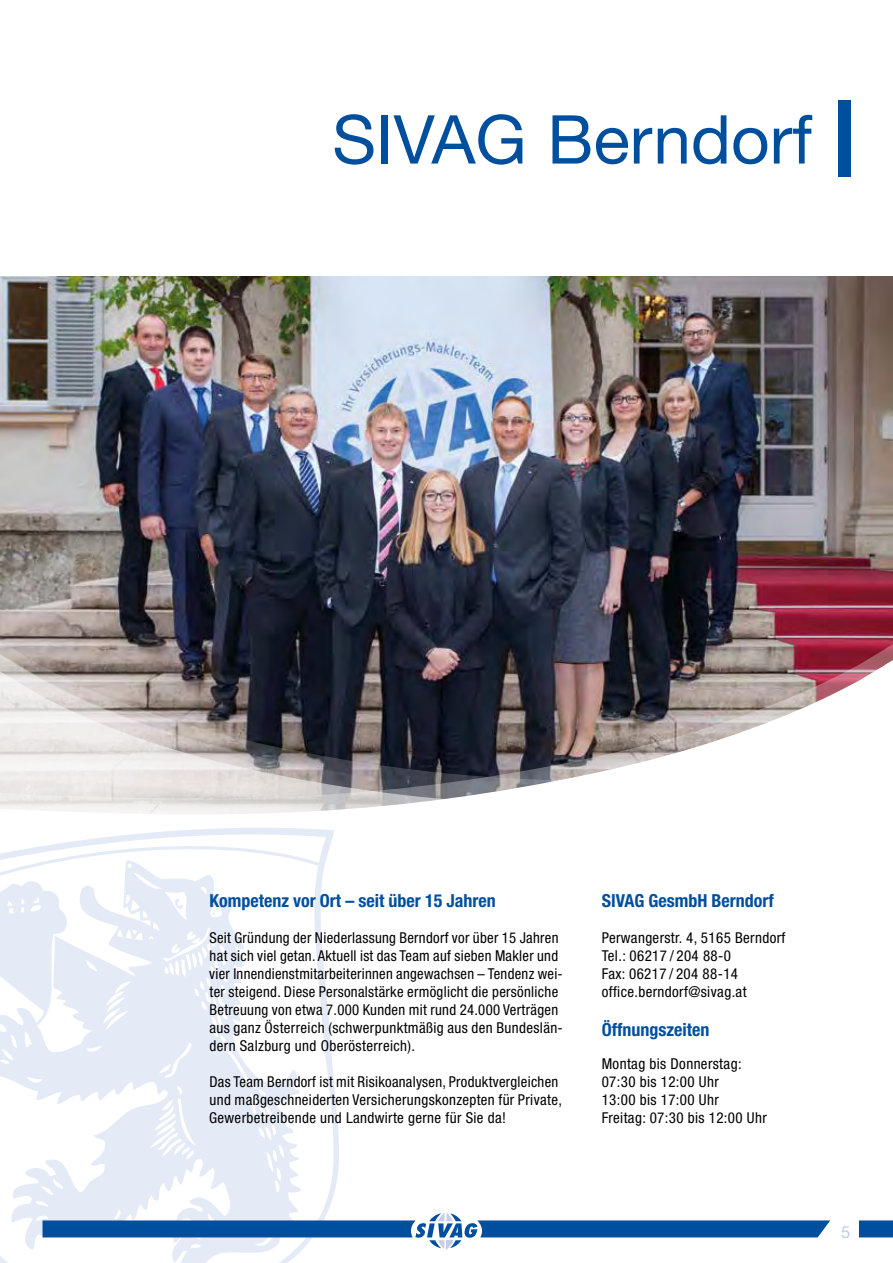
<style>
.page{position:relative;width:893px;height:1263px;background:#fff}
.page>*{position:absolute;margin:0;border:0;box-sizing:border-box;transform-origin:0 0}
.t1{font:67.5px "Helvetica Neue";color:#004f9f}
.t2{font:700 condensed 18px "Helvetica Neue LT Std";color:#004f9f}
.t3{font:16.5px "Helvetica Neue";color:#bcccea}
.t4{font:condensed 15px/18px "Helvetica Neue LT Std";letter-spacing:.02em;color:#000}
</style>
<div class="page">
<img style="left:0;top:276px;width:893px;height:361px">
<svg style="left:0;top:637px;width:893px;height:16px;background:#53444f"></svg>
<img style="left:0;top:653px;width:893px;height:62px">
<svg style="left:0;top:655px;width:784px;height:159px"></svg>
<svg style="left:0;top:828px;width:339px;height:423px"></svg>
<svg style="left:0;top:860px;width:301px;height:403px;fill:#e4eaf6"></svg>
<svg style="left:43px;top:1212px;width:850px;height:37px"></svg>
<div style="left:838px;top:101px;width:12px;height:76px;background:#004f9f"></div>
<h1 class="t1" style="left:332px;top:91px;width:481px">SIVAG Berndorf</h1>
<p class="t2" style="left:210px;top:889px;width:288px">Kompetenz vor Ort – seit über 15 Jahren</p>
<p class="t4" style="left:209px;top:928px;width:355px">Seit Gründung der Niederlassung Berndorf vor über 15 Jahren hat sich viel getan. Aktuell ist das Team auf sieben Makler und vier Innendienstmitarbeiterinnen angewachsen – Tendenz wei&shy;ter steigend. Diese Personalstärke ermöglicht die persönliche Betreuung von etwa 7.000 Kunden mit rund 24.000 Verträgen aus ganz Österreich (schwerpunktmäßig aus den Bundeslän&shy;dern Salzburg und Oberösterreich).</p>
<p class="t4" style="left:209px;top:1072px;width:354px">Das Team Berndorf ist mit Risikoanalysen, Produktvergleichen und maßgeschneiderten Versicherungskonzepten für Private,<br>Gewerbetreibende und Landwirte gerne für Sie da!</p>
<p class="t2" style="left:602px;top:889px;width:174px">SIVAG GesmbH Berndorf</p>
<p class="t4" style="left:602px;top:928px;width:185px">Perwangerstr. 4, 5165 Berndorf<br>Tel.: 06217 / 204 88-0<br>Fax: 06217 / 204 88-14 office.berndorf@sivag.at</p>
<p class="t2" style="left:602px;top:1019px;width:109px">Öffnungszeiten</p>
<p class="t4" style="left:602px;top:1054px;width:167px">Montag bis Donnerstag:<br>07:30 bis 12:00 Uhr<br>13:00 bis 17:00 Uhr<br>Freitag: 07:30 bis 12:00 Uhr</p>
<p class="t3" style="left:841px;top:1220px;width:11px">5</p>
</div>
